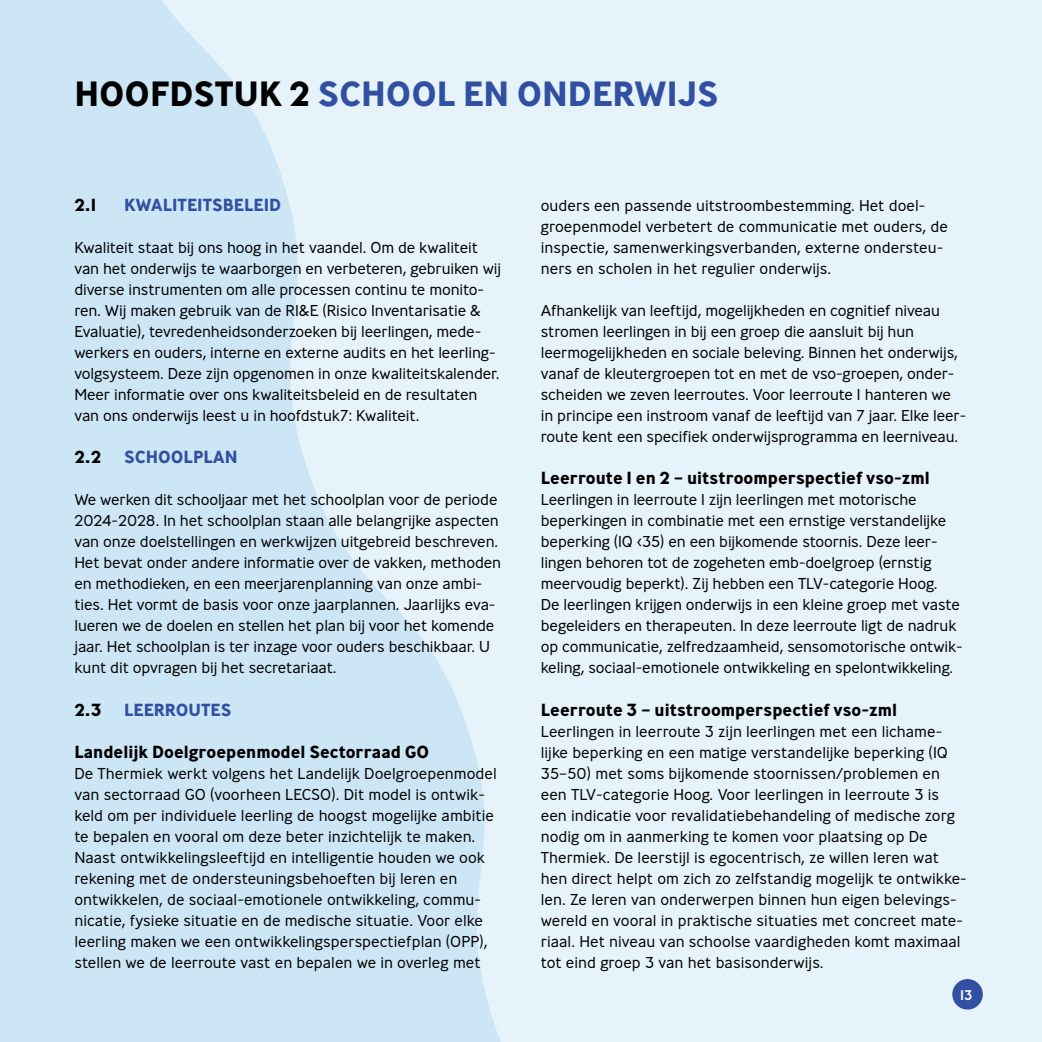
<style>
.page{position:relative;width:1042px;height:1042px;background:#e6f3fa}
.page>*{position:absolute;margin:0;border:0;box-sizing:border-box;transform-origin:0 0}
.t1{font:700 35px "Ministry";color:#3250a2}
.t2{font:700 35px "Ministry";color:#000}
.tussenkop{font:700 17.5px "Ministry";color:#000}
.t3{font:700 17.5px "Ministry";color:#3250a2}
.plat{font:300 15.75px/21px "Ministry";letter-spacing:-.01em;color:#000}
.t4{font:500 14px "Ministry";color:#fff}
.s1{color:#000}
</style>
<div class="page">
<svg style="left:0;top:0;width:501px;height:1042px;fill:#cce6f5"></svg>
<div style="left:952px;top:979px;width:31px;height:30px;background:#3250a2;border-radius:50%"></div>
<p class="t2" style="left:74px;top:71px;width:24px">hoofdstuk</p>
<p class="t1" style="left:289px;top:71px;width:431px"><span class="s1">2</span> SCHOOL EN ONDERWIJS</p>
<p class="tussenkop" style="left:74px;top:194px;width:23px">2.1</p>
<p class="t3" style="left:124px;top:194px;width:159px">KWALITEITSBELEID</p>
<p class="plat" style="left:74px;top:237px;width:428px">Kwaliteit staat bij ons hoog in het vaandel. Om de kwaliteit van het onderwijs te waarborgen en verbeteren, gebruiken wij diverse instrumenten om alle processen continu te monito&shy;ren. Wij maken gebruik van de RI&amp;E (Risico Inventarisatie &amp; Evaluatie), tevredenheidsonderzoeken bij leerlingen, mede&shy;werkers en ouders, interne en externe audits en het leerling&shy;volgsysteem. Deze zijn opgenomen in onze kwaliteitskalender.<br>Meer informatie over ons kwaliteitsbeleid en de resultaten van ons onderwijs leest u in hoofdstuk7: Kwaliteit.</p>
<p class="tussenkop" style="left:74px;top:446px;width:28px">2.2</p>
<p class="t3" style="left:124px;top:446px;width:115px">SCHOOLPLAN</p>
<p class="plat" style="left:74px;top:489px;width:428px">We werken dit schooljaar met het schoolplan voor de periode 2024-2028. In het schoolplan staan alle belangrijke aspecten van onze doelstellingen en werkwijzen uitgebreid beschreven.<br>Het bevat onder andere informatie over de vakken, methoden en methodieken, en een meerjarenplanning van onze ambi&shy;ties. Het vormt de basis voor onze jaarplannen. Jaarlijks eva&shy;lueren we de doelen en stellen het plan bij voor het komende jaar. Het schoolplan is ter inzage voor ouders beschikbaar. U kunt dit opvragen bij het secretariaat.</p>
<p class="tussenkop" style="left:74px;top:698px;width:29px">2.3</p>
<p class="t3" style="left:124px;top:698px;width:109px">LEERROUTES</p>
<p class="tussenkop" style="left:74px;top:740px;width:356px">Landelijk Doelgroepenmodel Sectorraad GO</p>
<p class="plat" style="left:74px;top:762px;width:424px">De Thermiek werkt volgens het Landelijk Doelgroepenmodel van sectorraad GO (voorheen LECSO). Dit model is ontwik&shy;keld om per individuele leerling de hoogst mogelijke ambitie te bepalen en vooral om deze beter inzichtelijk te maken.<br>Naast ontwikkelingsleeftijd en intelligentie houden we ook rekening met de ondersteuningsbehoeften bij leren en ontwikkelen, de sociaal-emotionele ontwikkeling, commu&shy;nicatie, fysieke situatie en de medische situatie. Voor elke leerling maken we een ontwikkelingsperspectiefplan (OPP), stellen we de leerroute vast en bepalen we in overleg met</p>
<p class="plat" style="left:541px;top:195px;width:409px">ouders een passende uitstroombestemming. Het doel&shy;groepenmodel verbetert de communicatie met ouders, de inspectie, samenwerkingsverbanden, externe ondersteu&shy;ners en scholen in het regulier onderwijs.</p>
<p class="plat" style="left:541px;top:300px;width:427px">Afhankelijk van leeftijd, mogelijkheden en cognitief niveau stromen leerlingen in bij een groep die aansluit bij hun leermogelijkheden en sociale beleving. Binnen het onderwijs, vanaf de kleutergroepen tot en met de vso-groepen, onder&shy;scheiden we zeven leerroutes. Voor leerroute 1 hanteren we in principe een instroom vanaf de leeftijd van 7 jaar. Elke leer&shy;route kent een specifiek onderwijsprogramma en leerniveau.</p>
<p class="tussenkop" style="left:541px;top:467px;width:390px">Leerroute 1 en 2 – uitstroomperspectief vso-zml</p>
<p class="plat" style="left:541px;top:489px;width:423px">Leerlingen in leerroute 1 zijn leerlingen met motorische beperkingen in combinatie met een ernstige verstandelijke beperking (IQ &lt;35) en een bijkomende stoornis. Deze leer&shy;lingen behoren tot de zogeheten emb-doelgroep (ernstig meervoudig beperkt). Zij hebben een TLV-categorie Hoog.<br>De leerlingen krijgen onderwijs in een kleine groep met vaste begeleiders en therapeuten. In deze leerroute ligt de nadruk op communicatie, zelfredzaamheid, sensomotorische ontwik&shy;keling, sociaal-emotionele ontwikkeling en spelontwikkeling.</p>
<p class="tussenkop" style="left:541px;top:698px;width:358px">Leerroute 3 – uitstroomperspectief vso-zml</p>
<p class="plat" style="left:541px;top:720px;width:427px">Leerlingen in leerroute 3 zijn leerlingen met een lichame&shy;lijke beperking en een matige verstandelijke beperking (IQ 35–50) met soms bijkomende stoornissen/problemen en een TLV-categorie Hoog. Voor leerlingen in leerroute 3 is een indicatie voor revalidatiebehandeling of medische zorg nodig om in aanmerking te komen voor plaatsing op De Thermiek. De leerstijl is egocentrisch, ze willen leren wat hen direct helpt om zich zo zelfstandig mogelijk te ontwikke&shy;len. Ze leren van onderwerpen binnen hun eigen belevings&shy;wereld en vooral in praktische situaties met concreet mate&shy;riaal. Het niveau van schoolse vaardigheden komt maximaal tot eind groep 3 van het basisonderwijs.</p>
<p class="t4" style="left:960px;top:985px;width:14px">13</p>
</div>
